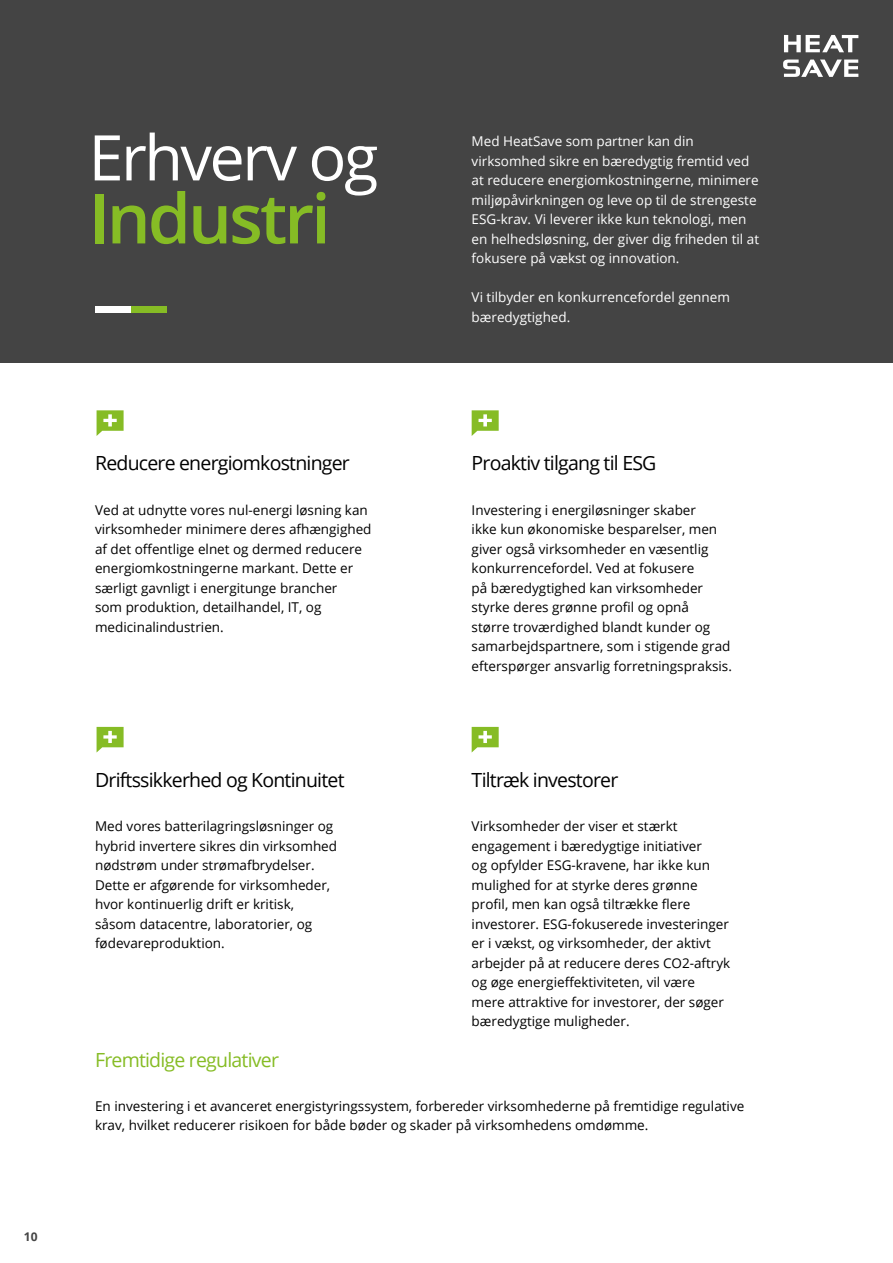
<style>
.page{position:relative;width:893px;height:1263px;background:#fff}
.page>*{position:absolute;margin:0;border:0;box-sizing:border-box;transform-origin:0 0}
.t1{font:600 69px "Open Sans";letter-spacing:-.04em;color:#86bc25}
.t2{font:63px "Open Sans";letter-spacing:-.04em;color:#fff}
.t3{font:19.5px "Open Sans";letter-spacing:-.04em;color:#000}
.t4{font:19.5px "Open Sans";letter-spacing:-.04em;color:#86bc25}
.t5{font:13.5px/19.5px "Open Sans";color:#000}
.t6{font:13.5px/19.5px "Open Sans";color:#fff}
.t7{font:700 12px "Open Sans";color:#444}
</style>
<div class="page">
<div style="left:0;top:0;width:893px;height:363px;background:#444"></div>
<svg style="left:97px;top:410px;width:27px;height:26px"></svg>
<svg style="left:472px;top:410px;width:27px;height:26px"></svg>
<svg style="left:97px;top:727px;width:27px;height:25px"></svg>
<svg style="left:472px;top:727px;width:27px;height:25px"></svg>
<div style="left:95px;top:306px;width:36px;height:7px;background:#fff"></div>
<div style="left:131px;top:306px;width:36px;height:7px;background:#86bc25"></div>
<svg style="left:784px;top:35px;width:74px;height:17px"></svg>
<svg style="left:783px;top:60px;width:75px;height:17px"></svg>
<p class="t7" style="left:24px;top:1228px;width:15px">10</p>
<h2 class="t2" style="left:89px;top:114px;width:291px">Erhverv og</h2>
<h1 class="t1" style="left:89px;top:171px;width:244px">Industri</h1>
<p class="t6" style="left:472px;top:131px;width:289px">Med HeatSave som partner kan din virksomhed sikre en bæredygtig fremtid ved at reducere energiomkostningerne, minimere miljøpåvirkningen og leve op til de strengeste ESG-krav. Vi leverer ikke kun teknologi, men en helhedsløsning, der giver dig friheden til at fokusere på vækst og innovation.</p>
<p class="t6" style="left:472px;top:287px;width:260px">Vi tilbyder en konkurrencefordel gennem bæredygtighed.</p>
<h3 class="t3" style="left:95px;top:450px;width:256px">Reducere energiomkostninger</h3>
<h3 class="t3" style="left:472px;top:450px;width:186px">Proaktiv tilgang til ESG</h3>
<p class="t5" style="left:95px;top:500px;width:278px">Ved at udnytte vores nul-energi løsning kan virksomheder minimere deres afhængighed af det offentlige elnet og dermed reducere energiomkostningerne markant. Dette er særligt gavnligt i energitunge brancher<br>som produktion, detailhandel, IT, og medicinalindustrien.</p>
<p class="t5" style="left:472px;top:500px;width:262px">Investering i energiløsninger skaber<br>ikke kun økonomiske besparelser, men giver også virksomheder en væsentlig konkurrencefordel. Ved at fokusere<br>på bæredygtighed kan virksomheder styrke deres grønne profil og opnå<br>større troværdighed blandt kunder og samarbejdspartnere, som i stigende grad efterspørger ansvarlig forretningspraksis.</p>
<h3 class="t3" style="left:95px;top:766px;width:251px">Driftssikkerhed og Kontinuitet</h3>
<h3 class="t3" style="left:472px;top:766px;width:148px">Tiltræk investorer</h3>
<p class="t5" style="left:95px;top:816px;width:244px">Med vores batterilagringsløsninger og hybrid invertere sikres din virksomhed nødstrøm under strømafbrydelser.<br>Dette er afgørende for virksomheder, hvor kontinuerlig drift er kritisk, såsom datacentre, laboratorier, og fødevareproduktion.</p>
<p class="t5" style="left:472px;top:816px;width:260px">Virksomheder der viser et stærkt engagement i bæredygtige initiativer<br>og opfylder ESG-kravene, har ikke kun mulighed for at styrke deres grønne profil, men kan også tiltrække flere investorer. ESG-fokuserede investeringer er i vækst, og virksomheder, der aktivt arbejder på at reducere deres CO2-aftryk og øge energieffektiviteten, vil være mere attraktive for investorer, der søger bæredygtige muligheder.</p>
<h3 class="t4" style="left:95px;top:1047px;width:185px">Fremtidige regulativer</h3>
<p class="t5" style="left:95px;top:1095px;width:651px">En investering i et avanceret energistyringssystem, forbereder virksomhederne på fremtidige regulative krav, hvilket reducerer risikoen for både bøder og skader på virksomhedens omdømme.</p>
</div>
